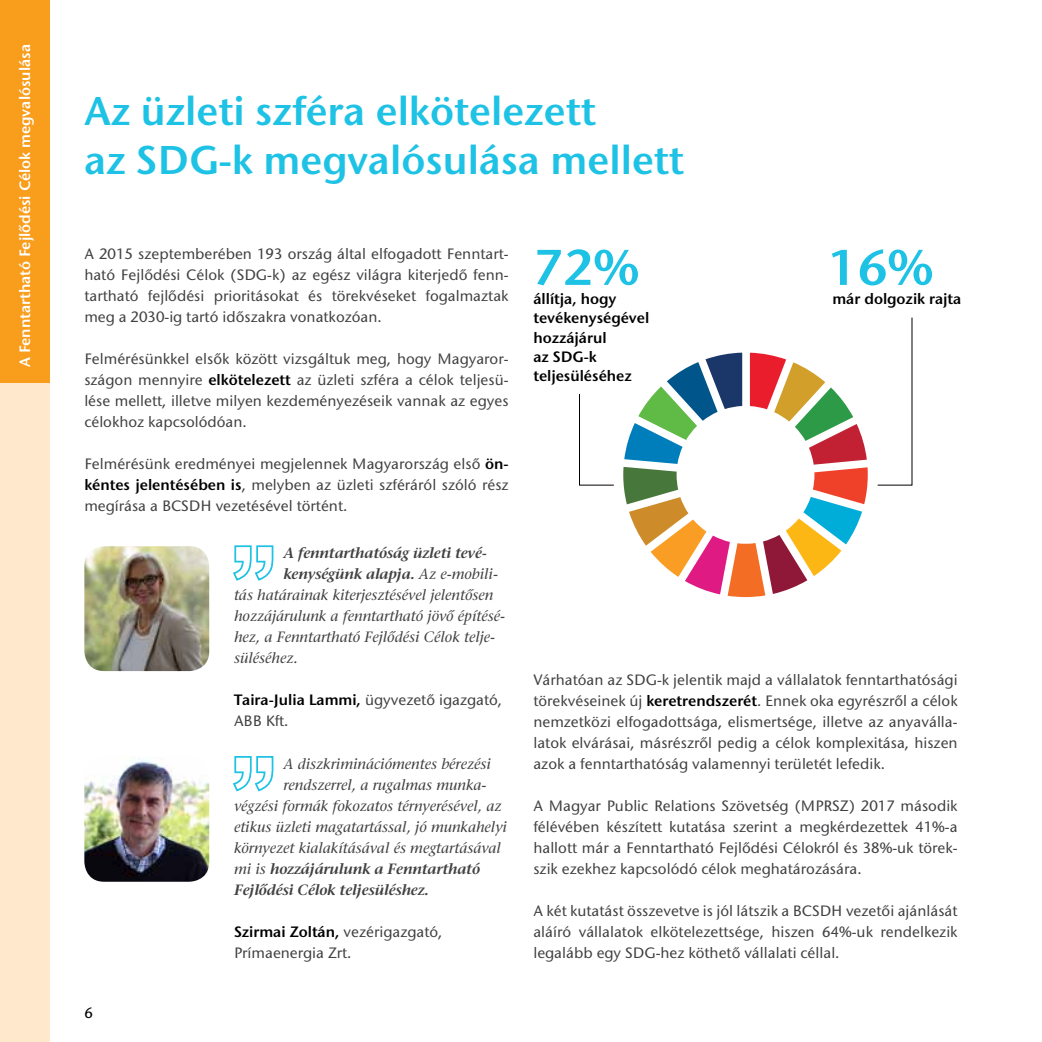
<style>
.page{position:relative;width:1042px;height:1042px;background:#fff}
.page>*{position:absolute;margin:0;border:0;box-sizing:border-box;transform-origin:0 0}
.t1{font:600 52.5px "Stone Sans EF";color:#1ec2e5}
.t2{font:600 42px/49px "Stone Sans EF";color:#1ec2e5}
.t3{font:500 15.75px/21px "Stone Sans EF";color:#414042;text-align:justify}
.t4{font:600 15.75px/19.2px "Stone Sans EF";color:#000}
.t5{font:600 15.75px "Stone Sans EF";color:#fff}
.t6{font:500 15.75px "Stone Sans EF";color:#000}
.t7{font:14.88px/21px "Stone Serif Italic H";color:#414042}
.t8{font:14.88px/21px "Stone Serif Semi Bold Italic H";letter-spacing:-.02em;color:#414042}
.s1{font-weight:600;color:#000}
.s2{font-family:"Stone Serif Italic H"}
</style>
<div class="page">
<div style="left:0;top:0;width:50px;height:1042px;background:#ffe8cb"></div>
<svg style="left:233px;top:545px;width:41px;height:36px"></svg>
<img style="left:84px;top:546px;width:125px;height:125px">
<svg style="left:233px;top:756px;width:41px;height:36px"></svg>
<img style="left:84px;top:757px;width:125px;height:125px">
<svg style="left:623px;top:353px;width:245px;height:244px"></svg>
<div style="left:0;top:0;width:50px;height:382px;background:#f99d1c"></div>
<svg style="left:579px;top:394px;width:35px;height:92px"></svg>
<svg style="left:877px;top:317px;width:36px;height:169px"></svg>
<p class="t5" style="left:16px;top:367px;width:324px;rotate:-90deg">A Fenntartható Fejlődési Célok megvalósulása</p>
<h2 class="t2" style="left:84px;top:86px;width:601px">Az üzleti szféra elkötelezett<br>az SDG-k megvalósulása mellett</h2>
<p class="t3" style="left:84px;top:243px;width:426px">A 2015 szeptemberében 193 ország által elfogadott Fenntart&shy;ható Fejlődési Célok (SDG-k) az egész világra kiterjedő fenn&shy;tartható fejlődési prioritásokat és törekvéseket fogalmaztak meg a 2030-ig tartó időszakra vonatkozóan.</p>
<p class="t3" style="left:84px;top:348px;width:426px">Felmérésünkkel elsők között vizsgáltuk meg, hogy Magyaror&shy;szágon mennyire <span class="s1">elkötelezett</span> az üzleti szféra a célok teljesü&shy;lése mellett, illetve milyen kezdeményezéseik vannak az egyes célokhoz kapcsolódóan.</p>
<p class="t3" style="left:84px;top:453px;width:426px">Felmérésünk eredményei megjelennek Magyarország első <span class="s1">ön&shy;kéntes jelentésében is</span>, melyben az üzleti szféráról szóló rész megírása a BCSDH vezetésével történt.</p>
<h1 class="t1" style="left:533px;top:236px;width:107px">72%</h1>
<p class="t4" style="left:533px;top:289px;width:117px">állítja, hogy tevékenységével hozzájárul<br>az SDG-k teljesüléséhez</p>
<h1 class="t1" style="left:827px;top:236px;width:107px">16%</h1>
<p class="t4" style="left:832px;top:289px;width:130px">már dolgozik rajta</p>
<p class="t6" style="left:84px;top:1003px;width:10px">6</p>
<p class="t8" style="left:283px;top:542px;width:216px">A fenntarthatóság üzleti tevé&shy;kenységünk alapja. <span class="s2">Az e-mobili-</span></p>
<p class="t7" style="left:234px;top:584px;width:271px">tás határainak kiterjesztésével jelentôsen hozzájárulunk a fenntartható jövô építésé&shy;hez, a Fenntartható Fejlôdési Célok telje&shy;süléséhez.</p>
<p class="t3" style="left:234px;top:689px;width:270px"><span class="s1">Taira-Julia Lammi,</span> ügyvezető igazgató,<br>ABB Kft.</p>
<p class="t7" style="left:283px;top:753px;width:209px">A diszkriminációmentes bérezési</p>
<p class="t7" style="left:283px;top:774px;width:205px">rendszerrel, a rugalmas munka-</p>
<p class="t7" style="left:234px;top:795px;width:269px">végzési formák fokozatos térnyerésével, az</p>
<p class="t7" style="left:234px;top:816px;width:274px">etikus üzleti magatartással, jó munkahelyi</p>
<p class="t7" style="left:234px;top:837px;width:268px">környezet kialakításával és megtartásával</p>
<p class="t8" style="left:234px;top:858px;width:248px"><span class="s2">mi is</span> hozzájárulunk a Fenntartható<br>Fejlôdési Célok teljesüléshez.</p>
<p class="t3" style="left:234px;top:921px;width:210px"><span class="s1">Szirmai Zoltán,</span> vezérigazgató,<br>Prímaenergia Zrt.</p>
<p class="t3" style="left:533px;top:669px;width:426px">Várhatóan az SDG-k jelentik majd a vállalatok fenntarthatósági törekvéseinek új <span class="s1">keretrendszerét</span>. Ennek oka egyrészről a célok nemzetközi elfogadottsága, elismertsége, illetve az anyaválla&shy;latok elvárásai, másrészről pedig a célok komplexitása, hiszen azok a fenntarthatóság valamennyi területét lefedik.</p>
<p class="t3" style="left:533px;top:795px;width:426px">A Magyar Public Relations Szövetség (MPRSZ) 2017 második félévében készített kutatása szerint a megkérdezettek 41%-a hallott már a Fenntartható Fejlődési Célokról és 38%-uk törek&shy;szik ezekhez kapcsolódó célok meghatározására.</p>
<p class="t3" style="left:533px;top:900px;width:426px">A két kutatást összevetve is jól látszik a BCSDH vezetői ajánlását aláíró vállalatok elkötelezettsége, hiszen 64%-uk rendelkezik legalább egy SDG-hez köthető vállalati céllal.</p>
</div>
